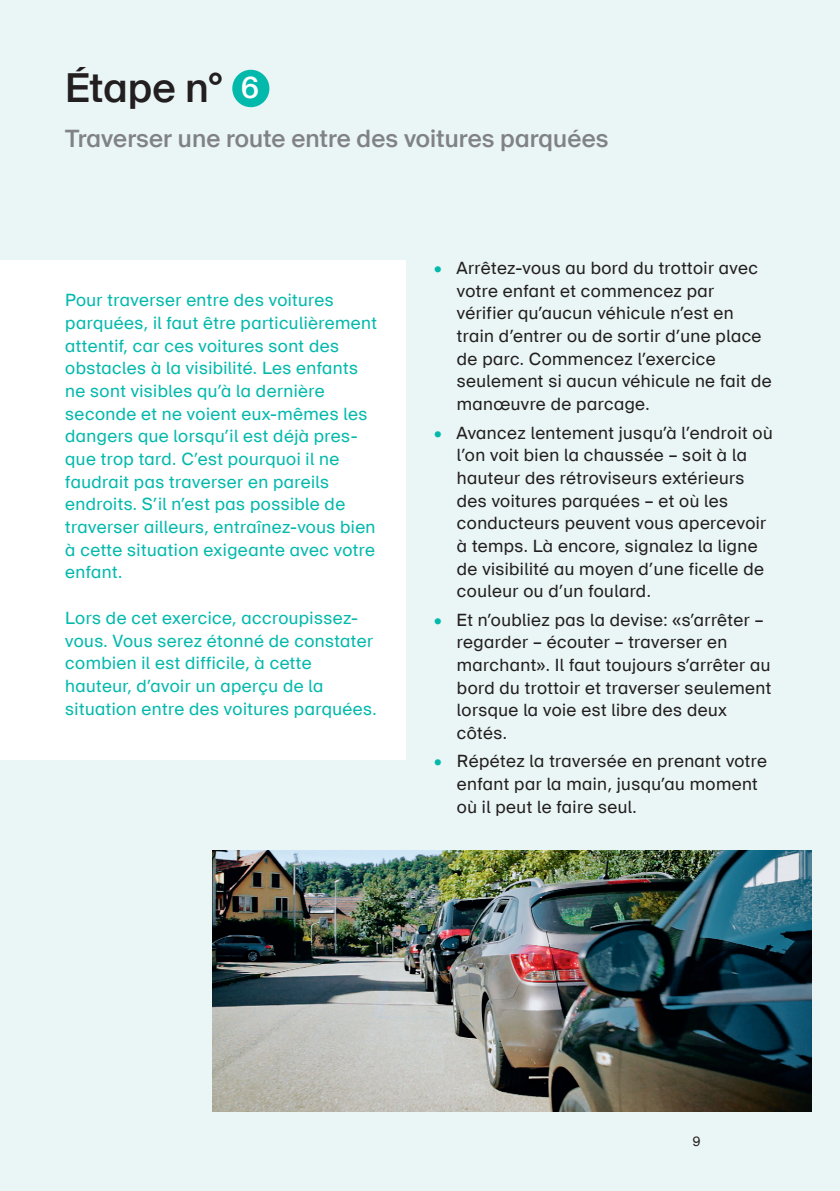
<style>
.page{position:relative;width:840px;height:1191px;background:#fff}
.page>*{position:absolute;margin:0;border:0;box-sizing:border-box;transform-origin:0 0}
.t1{font:500 40px "BFU Suisse";color:#231f20}
.t2{font:500 29.4px "BFU Suisse";color:#fff}
.t3{font:500 24px "BFU Suisse";letter-spacing:.005em;color:#808285}
.t4{font:17px/22.6px "BFU Suisse";letter-spacing:.025em;color:#231f20}
.t5{font:17px/22.6px "BFU Suisse";letter-spacing:.025em;color:#03b9ac}
.t6{font:13px "BFU Suisse";color:#231f20}
.s1{color:#03b9ac}
</style>
<div class="page">
<div style="left:0;top:0;width:839px;height:1191px;background:#eaf6f5"></div>
<div style="left:232px;top:70px;width:37px;height:37px;background:#03b9ac;border-radius:50%"></div>
<div style="left:0;top:261px;width:405px;height:499px;background:#fff"></div>
<img style="left:213px;top:850px;width:598px;height:261px">
<h1 class="t1" style="left:65px;top:65px;width:158px">Étape n°</h1>
<h3 class="t3" style="left:65px;top:125px;width:544px">Traverser une route entre des voitures parquées</h3>
<h2 class="t2" style="left:240px;top:71px;width:21px">6</h2>
<p class="t5" style="left:65px;top:289px;width:313px">Pour traverser entre des voitures parquées, il faut être particulièrement attentif, car ces voitures sont des obstacles à la visibilité. Les enfants ne sont visibles qu’à la dernière seconde et ne voient eux-mêmes les dangers que lorsqu’il est déjà pres&shy;que trop tard. C’est pourquoi il ne faudrait pas traverser en pareils endroits. S’il n’est pas possible de traverser ailleurs, entraînez-vous bien à cette situation exigeante avec votre enfant.</p>
<p class="t5" style="left:65px;top:606px;width:313px">Lors de cet exercice, accroupissez&shy;vous. Vous serez étonné de constater combien il est difficile, à cette hauteur, d’avoir un aperçu de la situation entre des voitures parquées.</p>
<p class="t4" style="left:456px;top:257px;width:316px;text-indent:-23px"><span class="s1">•</span> Arrêtez-vous au bord du trottoir avec votre enfant et commencez par vérifier qu’aucun véhicule n’est en train d’entrer ou de sortir d’une place de parc. Commencez l’exercice seulement si aucun véhicule ne fait de manœuvre de parcage.</p>
<p class="t4" style="left:456px;top:421px;width:317px;text-indent:-23px"><span class="s1">•</span> Avancez lentement jusqu’à l’endroit où l’on voit bien la chaussée – soit à la hauteur des rétroviseurs extérieurs des voitures parquées – et où les conducteurs peuvent vous apercevoir à temps. Là encore, signalez la ligne de visibilité au moyen d’une ficelle de couleur ou d’un foulard.</p>
<p class="t4" style="left:456px;top:608px;width:315px;text-indent:-23px"><span class="s1">•</span> Et n’oubliez pas la devise: «s’arrêter – regarder – écouter – traverser en marchant». Il faut toujours s’arrêter au bord du trottoir et traverser seulement lorsque la voie est libre des deux côtés.</p>
<p class="t4" style="left:456px;top:750px;width:311px;text-indent:-23px"><span class="s1">•</span> Répétez la traversée en prenant votre enfant par la main, jusqu’au moment où il peut le faire seul.</p>
<p class="t6" style="left:691px;top:1133px;width:10px">9</p>
</div>
